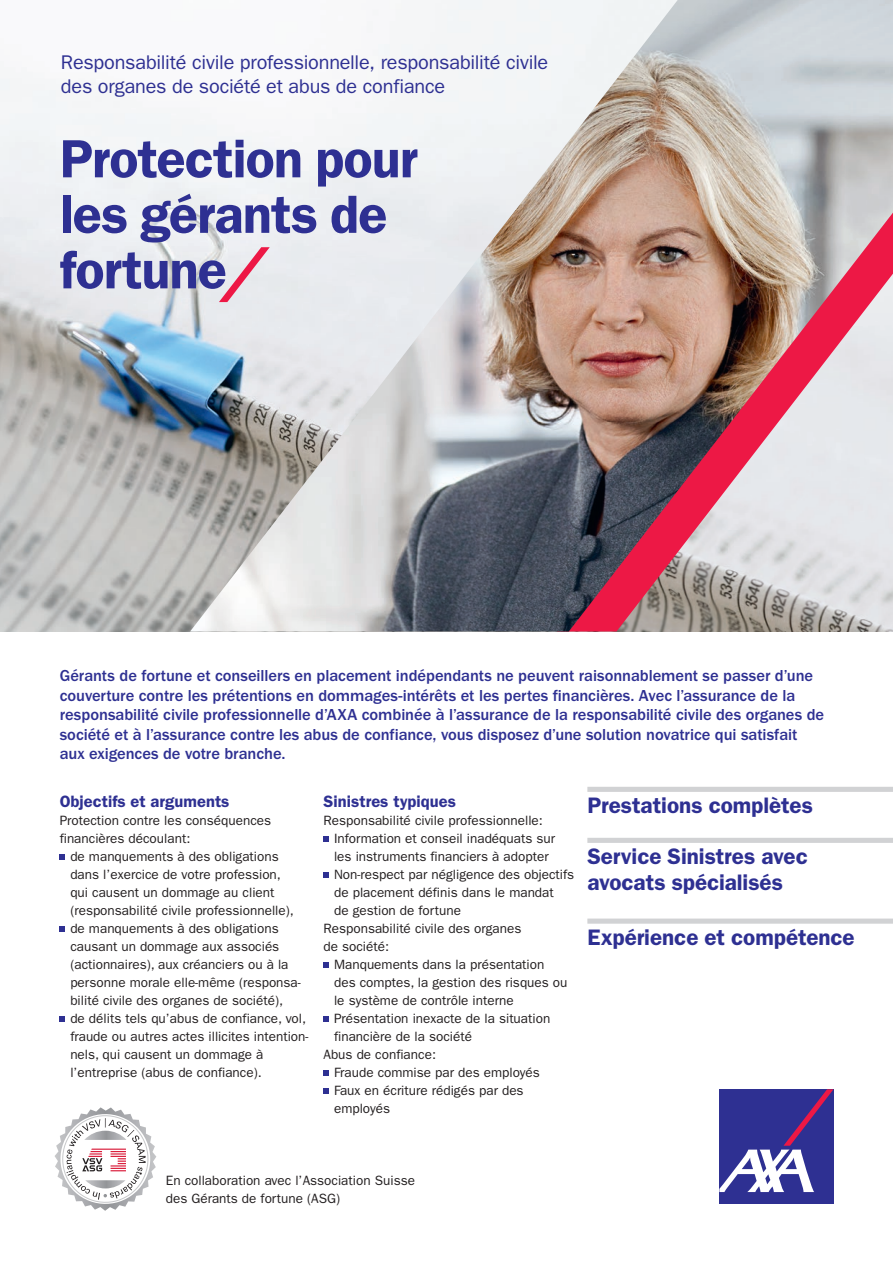
<style>
.page{position:relative;width:893px;height:1263px;background:#fff}
.page>*{position:absolute;margin:0;border:0;box-sizing:border-box;transform-origin:0 0}
.t1{font:600 54px/55.5px "ITC Franklin Gothic Std";letter-spacing:-.015em;color:#2e3092}
.t2{font:600 22.5px/25.5px "ITC Franklin Gothic Std";letter-spacing:-.005em;color:#2e3092}
.t3{font:19.8px/23.9px "ITC Franklin Gothic Std";letter-spacing:-.01em;color:#2e3092}
.t4{font:500 16.5px/19.5px "ITC Franklin Gothic Std";letter-spacing:-.005em;color:#2e3092}
.t5{font:600 16.5px "ITC Franklin Gothic Std";letter-spacing:.005em;color:#2e3092}
.t6{font:13.5px/18px "ITC Franklin Gothic Std";color:#231f20}
.s1{font-family:"AXA Switch";font-weight:400;color:#ed1845}
</style>
<div class="page">
<img style="left:0;top:78px;width:190px;height:553px">
<img style="left:190px;top:0;width:703px;height:631px">
<svg style="left:60px;top:854px;width:5px;height:6px"></svg>
<svg style="left:60px;top:926px;width:5px;height:6px"></svg>
<svg style="left:60px;top:1016px;width:5px;height:6px"></svg>
<svg style="left:323px;top:836px;width:6px;height:6px"></svg>
<svg style="left:323px;top:872px;width:6px;height:6px"></svg>
<svg style="left:323px;top:962px;width:6px;height:6px"></svg>
<svg style="left:323px;top:1016px;width:6px;height:6px"></svg>
<svg style="left:323px;top:1070px;width:6px;height:6px"></svg>
<svg style="left:323px;top:1088px;width:6px;height:6px"></svg>
<div style="left:587px;top:787px;width:306px;height:5px;background:#d1d2d4"></div>
<div style="left:587px;top:838px;width:306px;height:5px;background:#d1d2d4"></div>
<div style="left:587px;top:918px;width:306px;height:6px;background:#d1d2d4"></div>
<svg style="left:54px;top:1107px;width:102px;height:104px"></svg>
<div style="left:719px;top:1089px;width:114px;height:114px;background:#2e3092"></div>
<svg style="left:719px;top:1089px;width:114px;height:103px"></svg>
<h3 class="t3" style="left:61px;top:51px;width:489px">Responsabilité civile professionnelle, responsabilité civile des organes de société et abus de confiance</h3>
<h1 class="t1" style="left:60px;top:131px;width:360px">Protection pour les gérants de fortune<span class="s1">/</span></h1>
<p class="t4" style="left:60px;top:666px;width:766px">Gérants de fortune et conseillers en placement indépendants ne peuvent raisonnablement se passer d’une couverture contre les prétentions en dommages-intérêts et les pertes financières. Avec l’assurance de la responsabilité civile professionnelle d’AXA combinée à l’assurance de la responsabilité civile des organes de société et à l’assurance contre les abus de confiance, vous disposez d’une solution novatrice qui satisfait aux exigences de votre branche.</p>
<p class="t5" style="left:60px;top:792px;width:171px">Objectifs et arguments</p>
<p class="t6" style="left:60px;top:812px;width:213px">Protection contre les conséquences financières découlant:</p>
<p class="t6" style="left:70px;top:848px;width:240px">de manquements à des obligations dans l’exercice de votre profession,<br>qui causent un dommage au client (responsabilité civile professionnelle), de manquements à des obligations causant un dommage aux associés (actionnaires), aux créanciers ou à la personne morale elle-même (responsa&shy;bilité civile des organes de société),<br>de délits tels qu’abus de confiance, vol, fraude ou autres actes illicites intention&shy;nels, qui causent un dommage à l’entreprise (abus de confiance).</p>
<p class="t5" style="left:323px;top:792px;width:134px">Sinistres typiques</p>
<p class="t6" style="left:323px;top:812px;width:221px">Responsabilité civile professionnelle:</p>
<p class="t6" style="left:334px;top:830px;width:223px">Information et conseil inadéquats sur</p>
<p class="t6" style="left:334px;top:848px;width:216px">les instruments financiers à adopter</p>
<p class="t6" style="left:334px;top:866px;width:242px">Non-respect par négligence des objectifs</p>
<p class="t6" style="left:334px;top:884px;width:221px">de placement définis dans le mandat</p>
<p class="t6" style="left:334px;top:902px;width:129px">de gestion de fortune</p>
<p class="t6" style="left:323px;top:920px;width:199px">Responsabilité civile des organes</p>
<p class="t6" style="left:323px;top:938px;width:67px">de société:</p>
<p class="t6" style="left:334px;top:956px;width:212px">Manquements dans la présentation</p>
<p class="t6" style="left:334px;top:974px;width:235px">des comptes, la gestion des risques ou</p>
<p class="t6" style="left:334px;top:992px;width:181px">le système de contrôle interne</p>
<p class="t6" style="left:334px;top:1010px;width:218px">Présentation inexacte de la situation</p>
<p class="t6" style="left:334px;top:1028px;width:139px">financière de la société</p>
<p class="t6" style="left:323px;top:1046px;width:114px">Abus de confiance:</p>
<p class="t6" style="left:334px;top:1064px;width:207px">Fraude commise par des employés</p>
<p class="t6" style="left:334px;top:1082px;width:191px">Faux en écriture rédigés par des</p>
<p class="t6" style="left:334px;top:1100px;width:57px">employés</p>
<h2 class="t2" style="left:587px;top:793px;width:227px">Prestations complètes</h2>
<h2 class="t2" style="left:587px;top:844px;width:222px">Service Sinistres avec avocats spécialisés</h2>
<h2 class="t2" style="left:587px;top:924px;width:269px">Expérience et compétence</h2>
<p class="t6" style="left:166px;top:1172px;width:251px">En collaboration avec l’Association Suisse des Gérants de fortune (ASG)</p>
</div>
